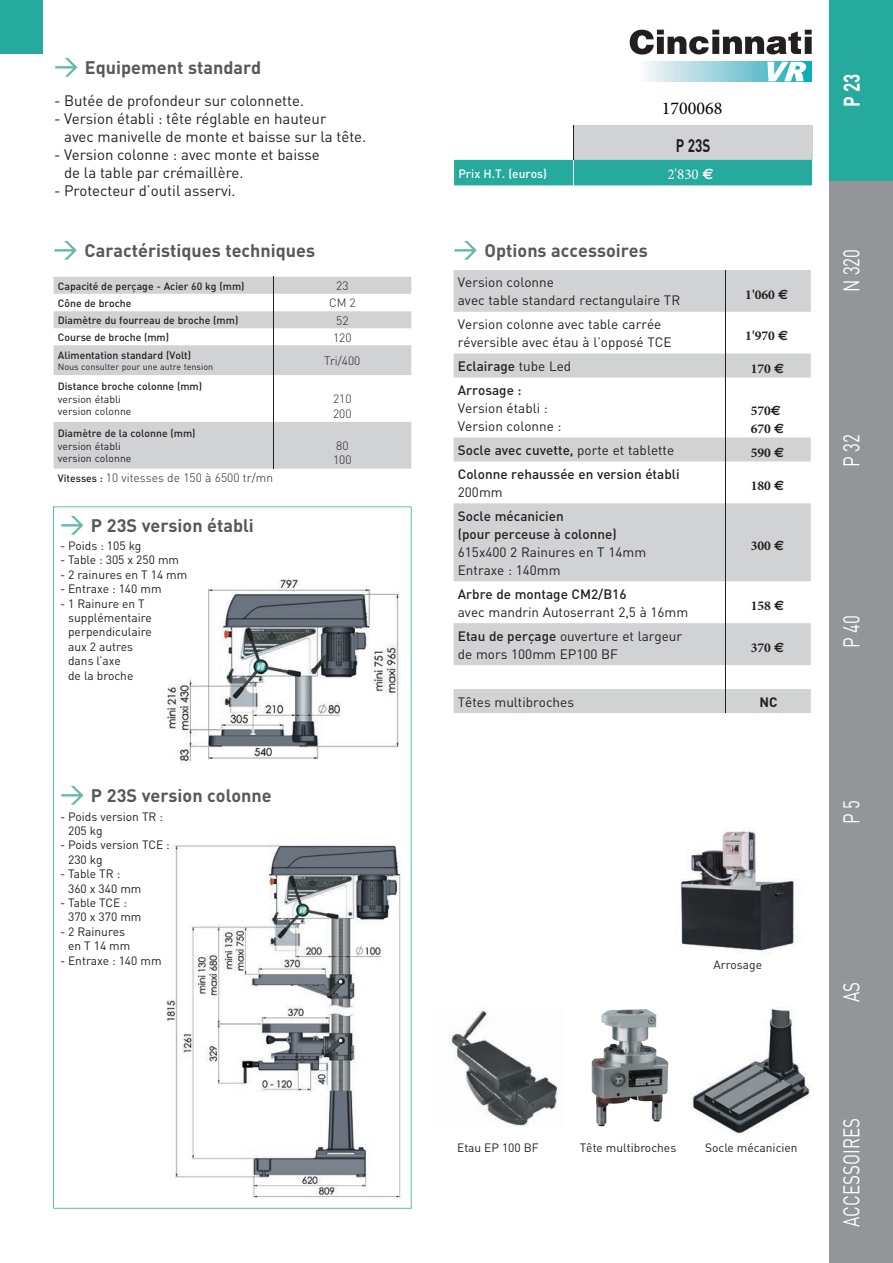
<style>
.page{position:relative;width:893px;height:1263px;background:#fff}
.page>*{position:absolute;margin:0;border:0;box-sizing:border-box;transform-origin:0 0}
.t1{font:22.5px "DIN";color:#fff;scale:.75 1}
.t2{font:700 22.5px "DIN";color:#fff;scale:.75 1}
.t3{font:700 18px "DIN";color:#57585a}
.t4{font:18px "Minion Pro";color:#000}
.t5{font:700 18px "DIN";color:#231f20;scale:.75 1}
.t6{font:15px/18px "DIN";color:#231f20}
.t7{font:15px "Minion Pro";color:#fff}
.t8{font:13.5px/18px "DIN";color:#231f20}
.t9{font:500 13.5px/18px "DIN";color:#231f20}
.t10{font:700 13.5px/18px "Minion Pro";color:#231f20}
.t11{font:700 13.5px "DIN";color:#231f20}
.t12{font:12px/14.4px "DIN";color:#231f20}
.t13{font:300 12px/14.4px "DIN";color:#231f20}
.t14{font:500 12px "DIN";color:#fff}
.t15{font:500 10.5px "DIN";color:#231f20}
.t16{font:10.5px/12.6px "DIN";color:#231f20}
.t17{font:9px "DIN";color:#231f20}
.s1{font-weight:500;font-size:24px;color:#63b7ad}
.s2{font-weight:500;font-size:10.5px}
.s3{font-family:"Euro Sans";font-weight:700}
.s4{font-family:"Euro Sans"}
.s5{font-weight:400}
.s6{font-weight:500}
</style>
<div class="page">
<img style="left:680px;top:831px;width:116px;height:120px">
<img style="left:592px;top:1010px;width:69px;height:116px">
<img style="left:450px;top:1010px;width:109px;height:116px">
<img style="left:690px;top:1008px;width:120px;height:126px">
<div style="left:829px;top:0;width:64px;height:1263px;background:#939598"></div>
<div style="left:829px;top:0;width:64px;height:180px;background:#25aa9d"></div>
<svg style="left:646px;top:61px;width:165px;height:21px;background:#a0d5de"></svg>
<svg style="left:630px;top:30px;width:182px;height:25px"></svg>
<svg style="left:767px;top:62px;width:39px;height:19px"></svg>
<div style="left:0;top:0;width:43px;height:54px;background:#25aa9d"></div>
<svg style="left:54px;top:277px;width:357px;height:192px;fill:#d1d2d4"></svg>
<svg style="left:273px;top:277px;width:1px;height:68px"></svg>
<hr style="left:273px;top:345px;width:1px;height:30px;background:#231f20">
<hr style="left:273px;top:375px;width:1px;height:47px;background:#231f20">
<hr style="left:273px;top:422px;width:1px;height:47px;background:#231f20">
<svg style="left:454px;top:270px;width:357px;height:443px;fill:#d1d2d4"></svg>
<hr style="left:725px;top:270px;width:1px;height:42px;background:#231f20">
<hr style="left:725px;top:312px;width:1px;height:41px;background:#231f20">
<svg style="left:725px;top:353px;width:1px;height:24px"></svg>
<hr style="left:725px;top:377px;width:1px;height:60px;background:#231f20">
<svg style="left:725px;top:437px;width:1px;height:24px"></svg>
<hr style="left:725px;top:461px;width:1px;height:42px;background:#231f20">
<hr style="left:725px;top:503px;width:1px;height:78px;background:#231f20">
<hr style="left:725px;top:581px;width:1px;height:42px;background:#231f20">
<hr style="left:725px;top:623px;width:1px;height:42px;background:#231f20">
<svg style="left:725px;top:665px;width:1px;height:48px"></svg>
<svg style="left:53px;top:506px;width:359px;height:702px"></svg>
<div style="left:574px;top:126px;width:238px;height:34px;background:#d1d2d4"></div>
<hr style="left:574px;top:126px;width:1px;height:34px;background:#231f20">
<div style="left:454px;top:160px;width:358px;height:25px;background:#25aa9d"></div>
<h2 class="t3" style="left:54px;top:56px;width:209px"><span class="s1">&gt;</span> Equipement standard</h2>
<p class="t6" style="left:54px;top:91px;width:252px">- Butée de profondeur sur colonnette.</p>
<p class="t6" style="left:64px;top:109px;width:304px;text-indent:-10px">- Version établi : tête réglable en hauteur<br>avec manivelle de monte et baisse sur la tête.</p>
<p class="t6" style="left:64px;top:145px;width:257px;text-indent:-10px">- Version colonne : avec monte et baisse de la table par crémaillère.</p>
<p class="t6" style="left:54px;top:181px;width:183px">- Protecteur d’outil asservi.</p>
<h2 class="t3" style="left:54px;top:238px;width:263px"><span class="s1">&gt;</span> Caractéristiques techniques</h2>
<p class="t15" style="left:58px;top:279px;width:188px">Capacité de perçage - Acier 60 kg (mm)</p>
<p class="t13" style="left:336px;top:278px;width:14px">23</p>
<p class="t15" style="left:58px;top:296px;width:75px">Cône de broche</p>
<p class="t13" style="left:329px;top:296px;width:28px">CM 2</p>
<p class="t15" style="left:58px;top:314px;width:182px">Diamètre du fourreau de broche (mm)</p>
<p class="t13" style="left:336px;top:313px;width:14px">52</p>
<p class="t15" style="left:58px;top:331px;width:113px">Course de broche (mm)</p>
<p class="t13" style="left:333px;top:330px;width:20px">120</p>
<p class="t15" style="left:58px;top:349px;width:135px">Alimentation standard (Volt)</p>
<p class="t17" style="left:58px;top:361px;width:157px">Nous consulter pour une autre tension</p>
<p class="t13" style="left:324px;top:353px;width:38px">Tri/400</p>
<p class="t15" style="left:58px;top:380px;width:146px">Distance broche colonne (mm)</p>
<p class="t16" style="left:58px;top:392px;width:75px">version établi version colonne</p>
<p class="t13" style="left:333px;top:392px;width:20px">210<br>200</p>
<p class="t15" style="left:58px;top:426px;width:139px">Diamètre de la colonne (mm)</p>
<p class="t16" style="left:58px;top:439px;width:75px">version établi version colonne</p>
<p class="t13" style="left:333px;top:438px;width:20px">80<br>100</p>
<p class="t13" style="left:58px;top:470px;width:217px"><span class="s2">Vitesses :</span> 10 vitesses de 150 à 6500 tr/mn</p>
<h2 class="t3" style="left:60px;top:513px;width:195px"><span class="s1">&gt;</span> P 23S version établi</h2>
<p class="t12" style="left:60px;top:538px;width:83px">- Poids : 105 kg</p>
<p class="t12" style="left:60px;top:552px;width:121px">- Table : 305 x 250 mm</p>
<p class="t12" style="left:60px;top:567px;width:129px">- 2 rainures en T 14 mm</p>
<p class="t12" style="left:60px;top:581px;width:103px">- Entraxe : 140 mm</p>
<p class="t12" style="left:68px;top:596px;width:85px;text-indent:-8px">- 1 Rainure en T supplémentaire perpendiculaire aux 2 autres dans l’axe<br>de la broche</p>
<h2 class="t3" style="left:60px;top:784px;width:213px"><span class="s1">&gt;</span> P 23S version colonne</h2>
<p class="t12" style="left:68px;top:809px;width:96px;text-indent:-8px">- Poids version TR :<br>205 kg</p>
<p class="t12" style="left:68px;top:838px;width:103px;text-indent:-8px">- Poids version TCE :<br>230 kg</p>
<p class="t12" style="left:68px;top:866px;width:75px;text-indent:-8px">- Table TR :<br>360 x 340 mm</p>
<p class="t12" style="left:68px;top:895px;width:75px;text-indent:-8px">- Table TCE :<br>370 x 370 mm</p>
<p class="t12" style="left:68px;top:924px;width:64px;text-indent:-8px">- 2 Rainures en T 14 mm</p>
<p class="t12" style="left:60px;top:953px;width:103px">- Entraxe : 140 mm</p>
<h2 class="t4" style="left:662px;top:96px;width:62px">1700068</h2>
<h2 class="t5" style="left:676px;top:133px;width:48px">P 23S</h2>
<p class="t14" style="left:458px;top:166px;width:90px">Prix H.T. (euros)</p>
<p class="t7" style="left:667px;top:165px;width:48px">2'830 <span class="s3">€</span></p>
<h2 class="t3" style="left:454px;top:238px;width:196px"><span class="s1">&gt;</span> Options accessoires</h2>
<p class="t8" style="left:458px;top:273px;width:224px">Version colonne<br>avec table standard rectangulaire TR</p>
<p class="t10" style="left:745px;top:285px;width:44px">1'060 <span class="s4">€</span></p>
<p class="t8" style="left:458px;top:315px;width:215px">Version colonne avec table carrée réversible avec étau à l’opposé TCE</p>
<p class="t10" style="left:745px;top:327px;width:44px">1'970 <span class="s4">€</span></p>
<p class="t9" style="left:458px;top:357px;width:115px">Eclairage <span class="s5">tube Led</span></p>
<p class="t10" style="left:751px;top:360px;width:35px">170 <span class="s4">€</span></p>
<p class="t9" style="left:458px;top:381px;width:65px">Arrosage :</p>
<p class="t8" style="left:458px;top:399px;width:105px">Version établi :<br>Version colonne :</p>
<p class="t10" style="left:751px;top:402px;width:35px">570<span class="s4">€<br></span>670 <span class="s4">€</span></p>
<p class="t9" style="left:458px;top:441px;width:218px">Socle avec cuvette, <span class="s5">porte et tablette</span></p>
<p class="t10" style="left:751px;top:444px;width:35px">590 <span class="s4">€</span></p>
<p class="t9" style="left:458px;top:465px;width:223px">Colonne rehaussée en version établi</p>
<p class="t8" style="left:458px;top:483px;width:46px">200mm</p>
<p class="t10" style="left:751px;top:476px;width:35px">180 <span class="s4">€</span></p>
<p class="t9" style="left:458px;top:506px;width:160px">Socle mécanicien<br>(pour perceuse à colonne)</p>
<p class="t8" style="left:458px;top:543px;width:190px">615x400 2 Rainures en T 14mm<br>Entraxe : 140mm</p>
<p class="t9" style="left:458px;top:584px;width:170px">Arbre de montage CM2/B16</p>
<p class="t8" style="left:458px;top:603px;width:232px">avec mandrin Autoserrant 2,5 à 16mm</p>
<p class="t10" style="left:751px;top:536px;width:35px">300 <span class="s4">€</span></p>
<p class="t10" style="left:751px;top:596px;width:35px">158 <span class="s4">€</span></p>
<p class="t8" style="left:458px;top:626px;width:226px"><span class="s6">Etau de perçage</span> ouverture et largeur de mors 100mm EP100 BF</p>
<p class="t10" style="left:751px;top:638px;width:35px">370 <span class="s4">€</span></p>
<p class="t8" style="left:458px;top:692px;width:118px">Têtes multibroches</p>
<p class="t11" style="left:759px;top:693px;width:19px">NC</p>
<h1 class="t2" style="left:837px;top:107px;width:46px;rotate:-90deg">P 23</h1>
<h1 class="t1" style="left:837px;top:292px;width:59px;rotate:-90deg">N 320</h1>
<h1 class="t1" style="left:837px;top:467px;width:45px;rotate:-90deg">P 32</h1>
<h1 class="t1" style="left:837px;top:648px;width:45px;rotate:-90deg">P 40</h1>
<h1 class="t1" style="left:837px;top:824px;width:34px;rotate:-90deg">P 5</h1>
<p class="t12" style="left:713px;top:957px;width:50px">Arrosage</p>
<h1 class="t1" style="left:837px;top:1002px;width:28px;rotate:-90deg">AS</h1>
<p class="t12" style="left:457px;top:1140px;width:83px">Etau EP 100 BF</p>
<p class="t12" style="left:580px;top:1140px;width:98px">Tête multibroches</p>
<p class="t12" style="left:705px;top:1140px;width:94px">Socle mécanicien</p>
<h1 class="t1" style="left:837px;top:1227px;width:146px;rotate:-90deg">ACCESSOIRES</h1>
</div>
